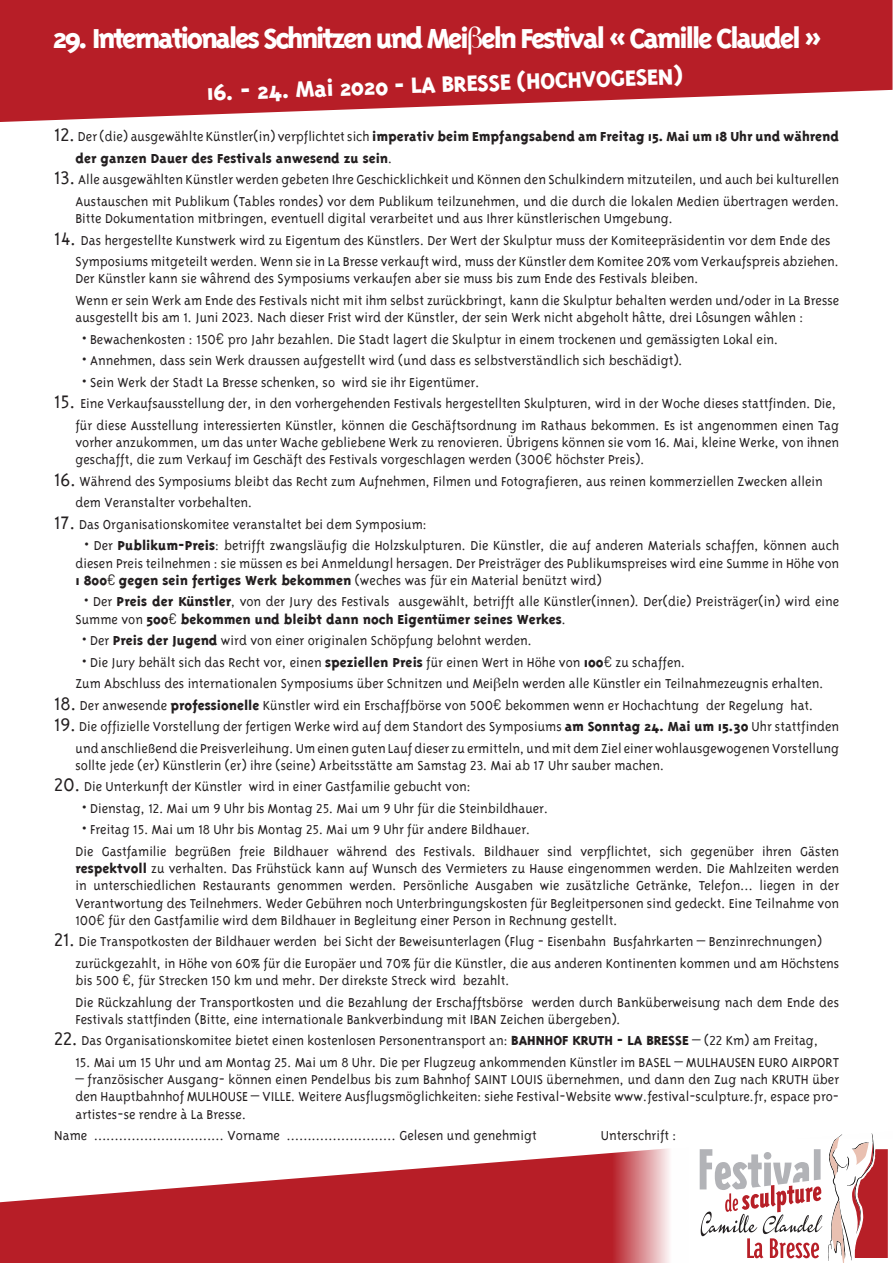
<style>
.page{position:relative;width:893px;height:1263px;background:#fff}
.page>*{position:absolute;margin:0;border:0;box-sizing:border-box;transform-origin:0 0}
.t1{font:800 31.5px "Triplex";letter-spacing:-.08em;color:#fff}
.t2{font:800 25.5px "Triplex";color:#fff}
.t3{font:15px/21.5px "Triplex Light Lining";color:#231f20}
.t4{font:800 15px/21.5px "Triplex";color:#231f20}
.s1{font-family:"Triplex Light Lining";font-weight:400;font-size:21px}
.s2{font-family:"Triplex Light Lining";font-weight:400}
.s3{font-size:21px}
.s4{font-family:"Abel"}
.s5{font-family:"Triplex";font-weight:800}
.s6{font-family:"Abel";font-weight:400}
</style>
<div class="page">
<svg style="left:0;top:0;width:892px;height:122px;background:#c03b43"></svg>
<svg style="left:0;top:1149px;width:669px;height:114px;fill:#b71e27"></svg>
<svg style="left:828px;top:1133px;width:60px;height:130px"></svg>
<svg style="left:700px;top:1149px;width:122px;height:109px"></svg>
<svg style="left:469px;top:26px;width:13px;height:28px"></svg>
<h1 class="t1" style="left:53px;top:20px;width:771px">29. Internationales Schnitzen und Mei eln Festival « Camille Claudel »</h1>
<h2 class="t2" style="left:206px;top:78px;width:478px;rotate:-2deg">16. - 24. Mai 2020 - LA BRESSE (HOCHVOGESEN)</h2>
<p class="t4" style="left:75px;top:126px;width:765px;text-indent:-21px"><span class="s1">12.</span> <span class="s2">Der (die) ausgewählte Künstler(in) verpflichtet sich</span> imperativ beim Empfangsabend am Freitag 15. Mai um 18 Uhr und während der ganzen Dauer des Festivals anwesend zu sein<span class="s2">.</span></p>
<p class="t3" style="left:54px;top:169px;width:786px;text-align:right"><span class="s3">13.</span> Alle ausgewählten Künstler werden gebeten Ihre Geschicklichkeit und Können den Schulkindern mitzuteilen, und auch bei kulturellen<br>Austauschen mit Publikum (Tables rondes) vor dem Publikum teilzunehmen, und die durch die lokalen Medien übertragen werden.</p>
<p class="t3" style="left:75px;top:208px;width:599px">Bitte Dokumentation mitbringen, eventuell digital verarbeitet und aus Ihrer künstlerischen Umgebung.</p>
<p class="t3" style="left:75px;top:229px;width:765px;text-indent:-21px"><span class="s3">14.</span> Das hergestellte Kunstwerk wird zu Eigentum des Künstlers. Der Wert der Skulptur muss der Komiteepräsidentin vor dem Ende des<br>Symposiums mitgeteilt werden. Wenn sie in La Bresse verkauft wird, muss der Künstler dem Komitee 20% vom Verkaufspreis abziehen.</p>
<p class="t3" style="left:75px;top:268px;width:765px">Der Künstler kann sie wâhrend des Symposiums verkaufen aber sie muss bis zum Ende des Festivals bleiben.<br>Wenn er sein Werk am Ende des Festivals nicht mit ihm selbst zurückbringt, kann die Skulptur behalten werden und/oder in La Bresse</p>
<p class="t3" style="left:75px;top:307px;width:730px">ausgestellt bis am 1. Juni 2023. Nach dieser Frist wird der Künstler, der sein Werk nicht abgeholt hâtte, drei Lôsungen wâhlen :</p>
<p class="t3" style="left:82px;top:328px;width:698px">• Bewachenkosten : 150<span class="s4">€</span> pro Jahr bezahlen. Die Stadt lagert die Skulptur in einem trockenen und gemässigten Lokal ein.</p>
<p class="t3" style="left:82px;top:350px;width:602px">• Annehmen, dass sein Werk draussen aufgestellt wird (und dass es selbstverständlich sich beschädigt).</p>
<p class="t3" style="left:82px;top:371px;width:399px">• Sein Werk der Stadt La Bresse schenken, so wird sie ihr Eigentümer.</p>
<p class="t3" style="left:54px;top:393px;width:786px;text-align:right"><span class="s3">15.</span> Eine Verkaufsausstellung der, in den vorhergehenden Festivals hergestellten Skulpturen, wird in der Woche dieses stattfinden. Die, für diese Ausstellung interessierten Künstler, können die Geschäftsordnung im Rathaus bekommen. Es ist angenommen einen Tag</p>
<p class="t3" style="left:75px;top:434px;width:765px;line-height:17.2px">vorher anzukommen, um das unter Wache gebliebene Werk zu renovieren. Übrigens können sie vom 16. Mai, kleine Werke, von ihnen geschafft, die zum Verkauf im Geschäft des Festivals vorgeschlagen werden (300<span class="s4">€</span> höchster Preis).</p>
<p class="t3" style="left:75px;top:470px;width:749px;text-indent:-21px"><span class="s3">16.</span> Während des Symposiums bleibt das Recht zum Aufnehmen, Filmen und Fotografieren, aus reinen kommerziellen Zwecken allein dem Veranstalter vorbehalten.</p>
<p class="t3" style="left:54px;top:513px;width:374px"><span class="s3">17.</span> Das Organisationskomitee veranstaltet bei dem Symposium:</p>
<p class="t3" style="left:75px;top:537px;width:765px;line-height:17.2px;text-align:justify;text-indent:9px">• Der <span class="s5">Publikum-Preis</span>: betrifft zwangsläufig die Holzskulpturen. Die Künstler, die auf anderen Materials schaffen, können auch diesen Preis teilnehmen : sie müssen es bei Anmeldungl hersagen. Der Preisträger des Publikumspreises wird eine Summe in Höhe von <span class="s5">1 800</span><span class="s4">€</span> <span class="s5">gegen sein fertiges Werk bekommen</span> (weches was für ein Material benützt wird)</p>
<p class="t3" style="left:84px;top:591px;width:756px">• Der <span class="s5">Preis der Künstler</span>, von der Jury des Festivals ausgewählt, betrifft alle Künstler(innen). Der(die) Preisträger(in) wird eine</p>
<p class="t4" style="left:75px;top:608px;width:492px"><span class="s2">Summe von</span> 500<span class="s6">€</span> bekommen und bleibt dann noch Eigentümer seines Werkes<span class="s2">.</span></p>
<p class="t3" style="left:82px;top:629px;width:451px">• Der <span class="s5">Preis der Jugend</span> wird von einer originalen Schöpfung belohnt werden.</p>
<p class="t3" style="left:75px;top:651px;width:750px;text-indent:7px">• Die Jury behält sich das Recht vor, einen <span class="s5">speziellen Preis</span> für einen Wert in Höhe von <span class="s5">100</span><span class="s4">€</span> zu schaffen.<br>Zum Abschluss des internationalen Symposiums über Schnitzen und Mei eln werden alle Künstler ein Teilnahmezeugnis erhalten.</p>
<p class="t3" style="left:54px;top:694px;width:761px"><span class="s3">18.</span> Der anwesende <span class="s5">professionelle</span> Künstler wird ein Erschaffbörse von 500<span class="s4">€</span> bekommen wenn er Hochachtung der Regelung hat.</p>
<p class="t3" style="left:54px;top:716px;width:786px;text-align:right"><span class="s3">19.</span> Die offizielle Vorstellung der fertigen Werke wird auf dem Standort des Symposiums <span class="s5">am Sonntag 24. Mai um 15.30</span> Uhr stattfinden und anschließend die Preisverleihung. Um einen guten Lauf dieser zu ermitteln, und mit dem Ziel einer wohlausgewogenen Vorstellung</p>
<p class="t3" style="left:75px;top:754px;width:590px">sollte jede (er) Künstlerin (er) ihre (seine) Arbeitsstätte am Samstag 23. Mai ab 17 Uhr sauber machen.</p>
<p class="t3" style="left:54px;top:776px;width:418px"><span class="s3">20.</span> Die Unterkunft der Künstler wird in einer Gastfamilie gebucht von:</p>
<p class="t3" style="left:82px;top:797px;width:468px">• Dienstag, 12. Mai um 9 Uhr bis Montag 25. Mai um 9 Uhr für die Steinbildhauer.</p>
<p class="t3" style="left:75px;top:819px;width:765px;text-indent:7px">• Freitag 15. Mai um 18 Uhr bis Montag 25. Mai um 9 Uhr für andere Bildhauer.<br>Die Gastfamilie begrüßen freie Bildhauer während des Festivals. Bildhauer sind verpflichtet, sich gegenüber ihren Gästen</p>
<p class="t3" style="left:75px;top:860px;width:765px;line-height:17.2px;text-align:justify"><span class="s5">respektvoll</span> zu verhalten. Das Frühstück kann auf Wunsch des Vermieters zu Hause eingenommen werden. Die Mahlzeiten werden in unterschiedlichen Restaurants genommen werden. Persönliche Ausgaben wie zusätzliche Getränke, Telefon… liegen in der Verantwortung des Teilnehmers. Weder Gebühren noch Unterbringungskosten für Begleitpersonen sind gedeckt. Eine Teilnahme von 100<span class="s4">€</span> für den Gastfamilie wird dem Bildhauer in Begleitung einer Person in Rechnung gestellt.</p>
<p class="t3" style="left:75px;top:931px;width:765px;text-indent:-21px"><span class="s3">21.</span> Die Transpotkosten der Bildhauer werden bei Sicht der Beweisunterlagen (Flug - Eisenbahn Busfahrkarten – Benzinrechnungen) zurückgezahlt, in Höhe von 60% für die Europäer und 70% für die Künstler, die aus anderen Kontinenten kommen und am Höchstens</p>
<p class="t3" style="left:75px;top:970px;width:765px">bis 500 <span class="s4">€</span>, für Strecken 150 km und mehr. Der direkste Streck wird bezahlt.<br>Die Rückzahlung der Transportkosten und die Bezahlung der Erschafftsbörse werden durch Banküberweisung nach dem Ende des</p>
<p class="t3" style="left:75px;top:1008px;width:547px">Festivals stattfinden (Bitte, eine internationale Bankverbindung mit IBAN Zeichen übergeben).</p>
<p class="t3" style="left:54px;top:1030px;width:765px"><span class="s3">22.</span> Das Organisationskomitee bietet einen kostenlosen Personentransport an: <span class="s5">BAHNHOF KRUTH - LA BRESSE</span> – (22 Km) am Freitag,</p>
<p class="t3" style="left:75px;top:1051px;width:765px">15. Mai um 15 Uhr und am Montag 25. Mai um 8 Uhr. Die per Flugzeug ankommenden Künstler im BASEL – MULHAUSEN EURO AIRPORT</p>
<p class="t3" style="left:75px;top:1071px;width:765px;line-height:17.2px;text-align:justify">– französischer Ausgang- können einen Pendelbus bis zum Bahnhof SAINT LOUIS übernehmen, und dann den Zug nach KRUTH über den Hauptbahnhof MULHOUSE – VILLE. Weitere Ausflugsmöglichkeiten: siehe Festival-Website www.festival-sculpture.fr, espace pro&shy;artistes-se rendre à La Bresse.</p>
<p class="t3" style="left:54px;top:1125px;width:484px">Name ……………………….… Vorname ………………….…. Gelesen und genehmigt</p>
<p class="t3" style="left:601px;top:1125px;width:77px">Unterschrift :</p>
</div>
